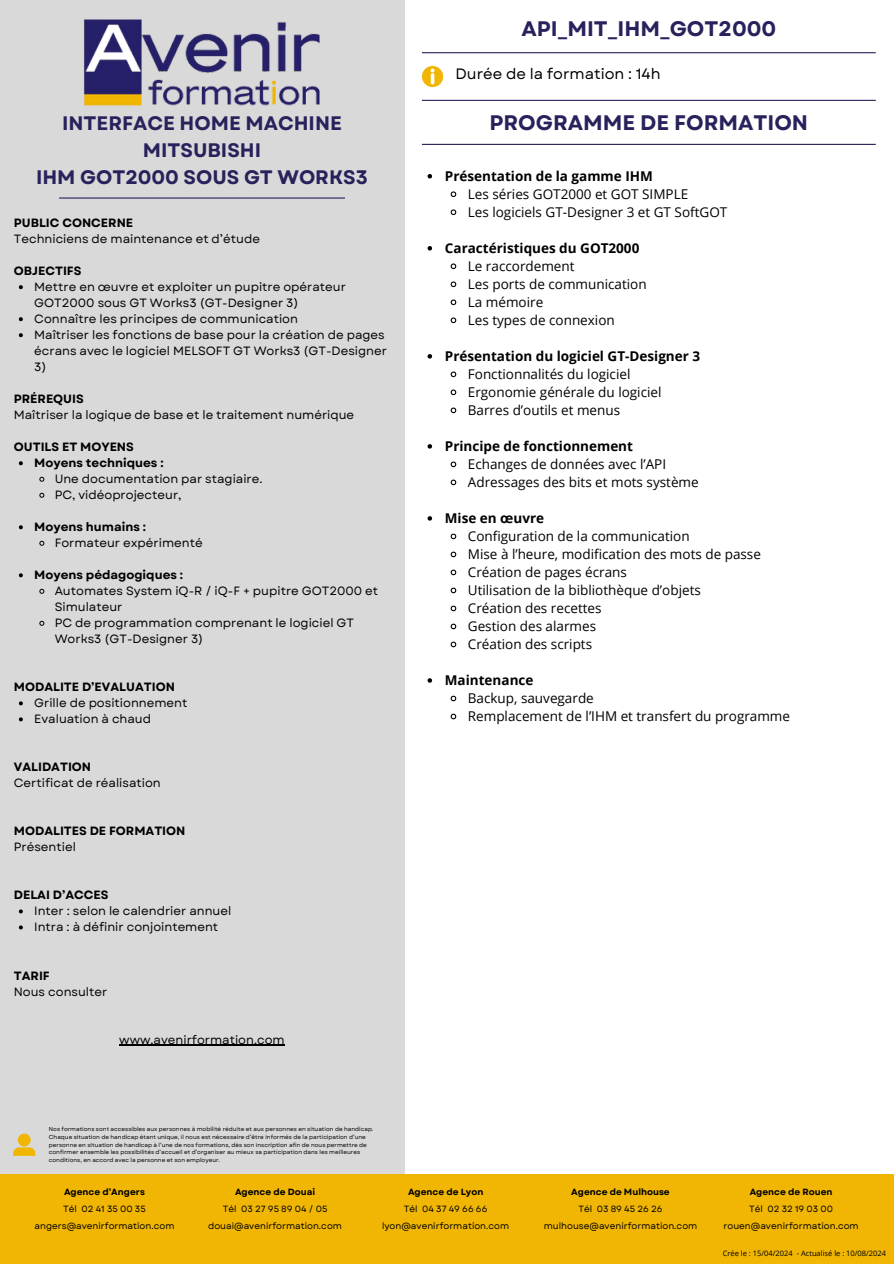
<style>
.page{position:relative;width:894px;height:1264px;background:#fff}
.page>*{position:absolute;margin:0;border:0;box-sizing:border-box;transform-origin:0 0}
.t1{font:700 21px "Garet";color:#28225c}
.t2{font:700 19.5px/27px "Garet";color:#28225c;text-align:center}
.t3{font:15px "Garet";color:#000}
.t4{font:13.5px "Open Sans";color:#000}
.t5{font:700 13.5px "Open Sans";color:#000}
.t6{font:12px/16px "Garet";color:#000}
.t7{font:700 12px/16px "Garet";color:#000}
.t8{font:9px "Garet";color:#000}
.t9{font:700 9px "Garet";color:#000}
.t10{font:7.5px "Open Sans";color:#000}
.t11{font:5.7px/7.6px "Garet";color:#000}
.s1{font-weight:700}
.s2{font-weight:400}
</style>
<div class="page">
<div style="left:0;top:0;width:404px;height:1173px;background:#d9d9d9"></div>
<img style="left:84px;top:19px;width:236px;height:87px">
<hr style="left:59px;top:197px;width:286px;height:2px;background:#28225c">
<hr style="left:422px;top:52px;width:453px;height:1px;background:#28225c">
<hr style="left:422px;top:100px;width:453px;height:1px;background:#28225c">
<hr style="left:422px;top:144px;width:453px;height:1px;background:#28225c">
<svg style="left:422px;top:66px;width:21px;height:21px"></svg>
<div style="left:0;top:1174px;width:893px;height:89px;background:#f0b603"></div>
<svg style="left:13px;top:1133px;width:22px;height:22px"></svg>
<svg style="left:19px;top:285px;width:4px;height:4px"></svg>
<svg style="left:19px;top:317px;width:4px;height:4px"></svg>
<svg style="left:19px;top:333px;width:4px;height:4px"></svg>
<svg style="left:19px;top:461px;width:4px;height:4px"></svg>
<svg style="left:39px;top:476px;width:6px;height:6px"></svg>
<svg style="left:39px;top:492px;width:6px;height:6px"></svg>
<svg style="left:19px;top:525px;width:4px;height:4px"></svg>
<svg style="left:39px;top:540px;width:6px;height:6px"></svg>
<svg style="left:19px;top:573px;width:4px;height:4px"></svg>
<svg style="left:39px;top:588px;width:6px;height:6px"></svg>
<svg style="left:39px;top:620px;width:6px;height:6px"></svg>
<svg style="left:19px;top:701px;width:4px;height:4px"></svg>
<svg style="left:19px;top:717px;width:4px;height:4px"></svg>
<svg style="left:19px;top:909px;width:4px;height:4px"></svg>
<svg style="left:19px;top:925px;width:4px;height:4px"></svg>
<hr style="left:119px;top:1044px;width:166px;height:1px;background:#000">
<svg style="left:427px;top:174px;width:5px;height:4px"></svg>
<svg style="left:450px;top:191px;width:7px;height:7px"></svg>
<svg style="left:450px;top:209px;width:7px;height:7px"></svg>
<svg style="left:427px;top:246px;width:5px;height:4px"></svg>
<svg style="left:450px;top:263px;width:7px;height:7px"></svg>
<svg style="left:450px;top:281px;width:7px;height:7px"></svg>
<svg style="left:450px;top:299px;width:7px;height:7px"></svg>
<svg style="left:450px;top:317px;width:7px;height:7px"></svg>
<svg style="left:427px;top:354px;width:5px;height:4px"></svg>
<svg style="left:450px;top:371px;width:7px;height:7px"></svg>
<svg style="left:450px;top:389px;width:7px;height:7px"></svg>
<svg style="left:450px;top:407px;width:7px;height:7px"></svg>
<svg style="left:427px;top:444px;width:5px;height:4px"></svg>
<svg style="left:450px;top:461px;width:7px;height:7px"></svg>
<svg style="left:450px;top:479px;width:7px;height:7px"></svg>
<svg style="left:427px;top:516px;width:5px;height:4px"></svg>
<svg style="left:450px;top:533px;width:7px;height:7px"></svg>
<svg style="left:450px;top:551px;width:7px;height:7px"></svg>
<svg style="left:450px;top:569px;width:7px;height:7px"></svg>
<svg style="left:450px;top:587px;width:7px;height:7px"></svg>
<svg style="left:450px;top:605px;width:7px;height:7px"></svg>
<svg style="left:450px;top:623px;width:7px;height:7px"></svg>
<svg style="left:450px;top:641px;width:7px;height:7px"></svg>
<svg style="left:427px;top:678px;width:5px;height:4px"></svg>
<svg style="left:450px;top:695px;width:7px;height:7px"></svg>
<svg style="left:450px;top:713px;width:7px;height:7px"></svg>
<h2 class="t2" style="left:36px;top:110px;width:333px">INTERFACE HOME MACHINE<br>MITSUBISHI<br>IHM GOT2000 SOUS GT WORKS3</h2>
<h4 class="t6" style="left:14px;top:215px;width:247px"><span class="s1">PUBLIC CONCERNE<br></span>Techniciens de maintenance et d’étude</h4>
<h3 class="t7" style="left:14px;top:263px;width:69px">OBJECTIFS</h3>
<p class="t6" style="left:34px;top:279px;width:313px">Mettre en œuvre et exploiter un pupitre opérateur<br>GOT2000 sous GT Works3 (GT-Designer 3)</p>
<p class="t6" style="left:34px;top:311px;width:265px">Connaître les principes de communication</p>
<p class="t6" style="left:34px;top:327px;width:354px">Maîtriser les fonctions de base pour la création de pages écrans avec le logiciel MELSOFT GT Works3 (GT-Designer<br>3)</p>
<h4 class="t6" style="left:14px;top:391px;width:342px"><span class="s1">PRÉREQUIS<br></span>Maîtriser la logique de base et le traitement numérique</h4>
<h3 class="t7" style="left:14px;top:439px;width:121px">OUTILS ET MOYENS</h3>
<p class="t7" style="left:34px;top:455px;width:131px">Moyens techniques :</p>
<p class="t6" style="left:55px;top:471px;width:209px">Une documentation par stagiaire.</p>
<p class="t6" style="left:55px;top:487px;width:128px">PC, vidéoprojecteur,</p>
<p class="t7" style="left:34px;top:519px;width:113px">Moyens humains :</p>
<p class="t6" style="left:55px;top:535px;width:149px">Formateur expérimenté</p>
<p class="t7" style="left:34px;top:567px;width:150px">Moyens pédagogiques :</p>
<p class="t6" style="left:55px;top:583px;width:325px">Automates System iQ-R / iQ-F + pupitre GOT2000 et<br>Simulateur</p>
<p class="t6" style="left:55px;top:615px;width:301px">PC de programmation comprenant le logiciel GT<br>Works3 (GT-Designer 3)</p>
<h3 class="t7" style="left:14px;top:679px;width:162px">MODALITE D’EVALUATION</h3>
<p class="t6" style="left:34px;top:695px;width:155px">Grille de positionnement</p>
<p class="t6" style="left:34px;top:711px;width:118px">Evaluation à chaud</p>
<h4 class="t6" style="left:14px;top:759px;width:148px"><span class="s1">VALIDATION<br></span>Certificat de réalisation</h4>
<h4 class="t7" style="left:14px;top:823px;width:173px">MODALITES DE FORMATION<br><span class="s2">Présentiel</span></h4>
<h3 class="t7" style="left:14px;top:887px;width:96px">DELAI D’ACCES</h3>
<p class="t6" style="left:34px;top:903px;width:198px">Inter : selon le calendrier annuel</p>
<p class="t6" style="left:34px;top:919px;width:185px">Intra : à définir conjointement</p>
<h4 class="t6" style="left:14px;top:967px;width:95px"><span class="s1">TARIF<br></span>Nous consulter</h4>
<h4 class="t6" style="left:119px;top:1031px;width:167px">www.avenirformation.com</h4>
<h1 class="t11" style="left:49px;top:1125px;width:326px">Nos formations sont accessibles aux personnes à mobilité réduite et aux personnes en situation de handicap.</h1>
<p class="t11" style="left:49px;top:1133px;width:319px">Chaque situation de handicap étant unique, il nous est nécessaire d’être informés de la participation d’une personne en situation de handicap à l’une de nos formations, dès son inscription afin de nous permettre de confirmer ensemble les possibilités d’accueil et d’organiser au mieux sa participation dans les meilleures conditions, en accord avec la personne et son employeur.</p>
<p class="t1" style="left:521px;top:14px;width:256px">API_MIT_IHM_GOT2000</p>
<p class="t3" style="left:455px;top:63px;width:206px">Durée de la formation : 14h</p>
<p class="t1" style="left:489px;top:108px;width:320px">PROGRAMME DE FORMATION</p>
<p class="t5" style="left:445px;top:166px;width:209px">Présentation de la gamme IHM</p>
<p class="t4" style="left:467px;top:184px;width:222px">Les séries GOT2000 et GOT SIMPLE</p>
<p class="t4" style="left:467px;top:202px;width:261px">Les logiciels GT-Designer 3 et GT SoftGOT</p>
<p class="t5" style="left:445px;top:238px;width:196px">Caractéristiques du GOT2000</p>
<p class="t4" style="left:467px;top:256px;width:108px">Le raccordement</p>
<p class="t4" style="left:467px;top:274px;width:180px">Les ports de communication</p>
<p class="t4" style="left:467px;top:292px;width:77px">La mémoire</p>
<p class="t4" style="left:467px;top:310px;width:148px">Les types de connexion</p>
<p class="t5" style="left:445px;top:346px;width:257px">Présentation du logiciel GT-Designer 3</p>
<p class="t4" style="left:467px;top:364px;width:164px">Fonctionnalités du logiciel</p>
<p class="t4" style="left:467px;top:382px;width:195px">Ergonomie générale du logiciel</p>
<p class="t4" style="left:467px;top:400px;width:154px">Barres d’outils et menus</p>
<p class="t5" style="left:445px;top:436px;width:189px">Principe de fonctionnement</p>
<p class="t4" style="left:467px;top:454px;width:200px">Echanges de données avec l’API</p>
<p class="t4" style="left:467px;top:472px;width:232px">Adressages des bits et mots système</p>
<p class="t5" style="left:445px;top:508px;width:101px">Mise en œuvre</p>
<p class="t4" style="left:467px;top:526px;width:223px">Configuration de la communication</p>
<p class="t4" style="left:467px;top:544px;width:294px">Mise à l’heure, modification des mots de passe</p>
<p class="t4" style="left:467px;top:562px;width:160px">Création de pages écrans</p>
<p class="t4" style="left:467px;top:580px;width:234px">Utilisation de la bibliothèque d’objets</p>
<p class="t4" style="left:467px;top:598px;width:135px">Création des recettes</p>
<p class="t4" style="left:467px;top:616px;width:130px">Gestion des alarmes</p>
<p class="t4" style="left:467px;top:634px;width:126px">Création des scripts</p>
<p class="t5" style="left:445px;top:670px;width:90px">Maintenance</p>
<p class="t4" style="left:467px;top:688px;width:127px">Backup, sauvegarde</p>
<p class="t4" style="left:467px;top:706px;width:323px">Remplacement de l’IHM et transfert du programme</p>
<h1 class="t9" style="left:64px;top:1185px;width:82px">Agence d’Angers</h1>
<p class="t9" style="left:235px;top:1185px;width:81px">Agence de Douai</p>
<p class="t9" style="left:408px;top:1185px;width:77px">Agence de Lyon</p>
<p class="t9" style="left:571px;top:1185px;width:100px">Agence de Mulhouse</p>
<h2 class="t9" style="left:749px;top:1185px;width:84px">Agence de Rouen</h2>
<p class="t8" style="left:63px;top:1202px;width:84px">Tél 02 41 35 00 35</p>
<p class="t8" style="left:223px;top:1202px;width:106px">Tél 03 27 95 89 04 / 05</p>
<p class="t8" style="left:404px;top:1202px;width:85px">Tél 04 37 49 66 66</p>
<p class="t8" style="left:578px;top:1202px;width:86px">Tél 03 89 45 26 26</p>
<p class="t8" style="left:748px;top:1202px;width:86px">Tél 02 32 19 03 00</p>
<p class="t8" style="left:34px;top:1219px;width:141px">angers@avenirformation.com</p>
<p class="t8" style="left:208px;top:1219px;width:135px">douai@avenirformation.com</p>
<p class="t8" style="left:382px;top:1219px;width:129px">lyon@avenirformation.com</p>
<p class="t8" style="left:543px;top:1219px;width:155px">mulhouse@avenirformation.com</p>
<h2 class="t8" style="left:723px;top:1219px;width:137px">rouen@avenirformation.com</h2>
<h2 class="t10" style="left:722px;top:1248px;width:165px">Crée le : 15/04/2024 - Actualisé le : 10/08/2024</h2>
</div>
